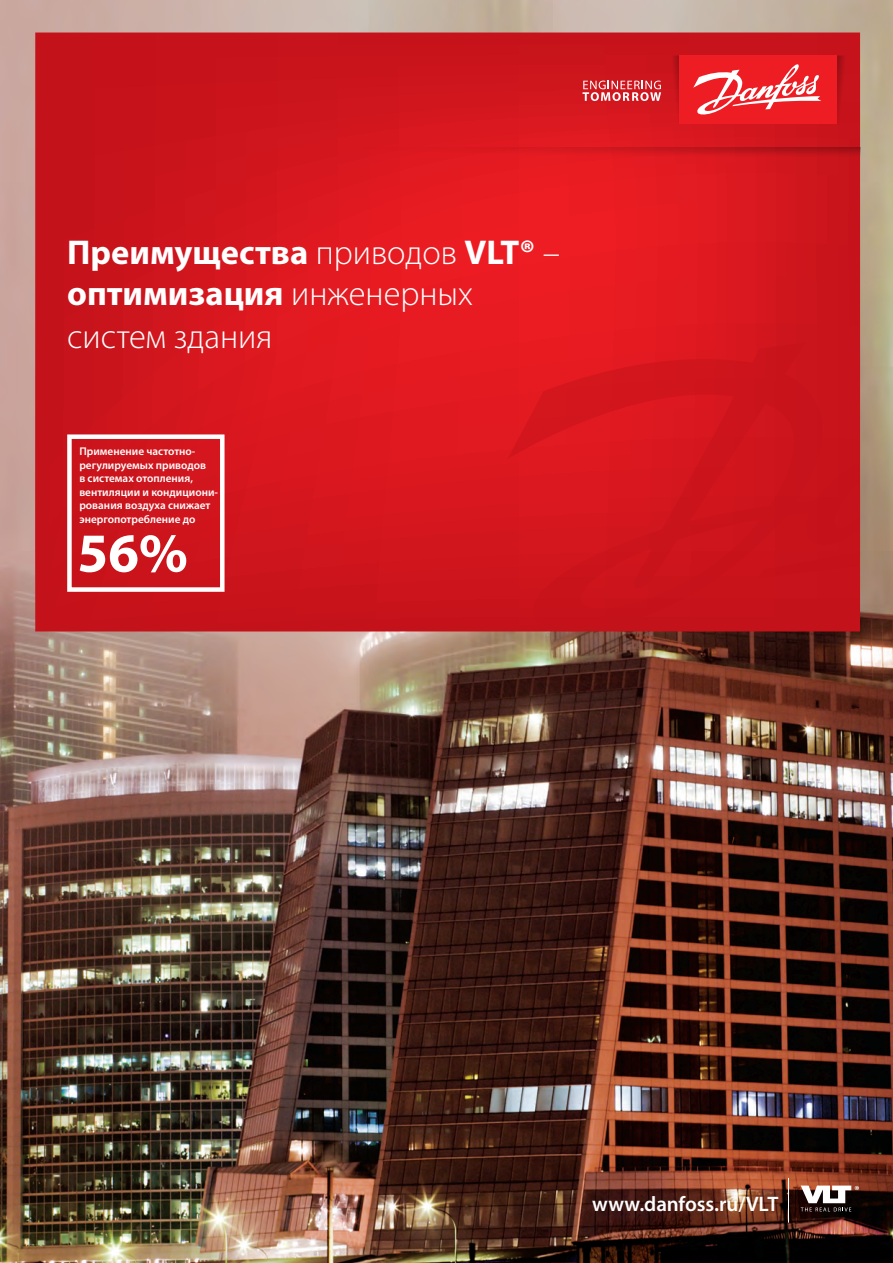
<style>
.page{position:relative;width:893px;height:1263px;background:#fff}
.page>*{position:absolute;margin:0;border:0;box-sizing:border-box;transform-origin:0 0}
.t1{font:700 55.5px "Myriad Pro";color:#fff}
.t2{font:300 34.5px/42.3px "Myriad Pro";color:#fff}
.t3{font:600 21px "Myriad Pro";letter-spacing:-.005em;color:#fff}
.t4{font:600 11.25px/13.5px "Myriad Pro";color:#fff}
.s1{font-weight:700}
</style>
<div class="page">
<img style="left:0;top:0;width:893px;height:1263px">
<svg style="left:35px;top:33px;width:825px;height:598px;background:#d4161d"></svg>
<svg style="left:837px;top:56px;width:13px;height:68px"></svg>
<svg style="left:667px;top:56px;width:12px;height:68px"></svg>
<svg style="left:363px;top:147px;width:497px;height:13px;background:#d2171e"></svg>
<div style="left:679px;top:56px;width:158px;height:68px;background:#ee1d23"></div>
<svg style="left:582px;top:81px;width:79px;height:20px;background:#e0666b"></svg>
<svg style="left:693px;top:64px;width:128px;height:51px"></svg>
<div style="left:67px;top:434px;width:158px;height:158px;border:4px solid #fff"></div>
<svg style="left:801px;top:1185px;width:58px;height:26px"></svg>
<hr style="left:788px;top:1178px;width:1px;height:44px;background:#fff">
<svg style="left:507px;top:308px;width:352px;height:323px;background:#d1151d"></svg>
<h2 class="t2" style="left:67px;top:232px;width:494px"><span class="s1">Преимущества</span> приводов <span class="s1">VLT®</span> – <span class="s1">оптимизация</span> инженерных систем здания</h2>
<p class="t4" style="left:79px;top:444px;width:140px">Применение частотно&shy;регулируемых приводов<br>в системах отопления, вентиляции и кондициони&shy;рования воздуха снижает энергопотребление до</p>
<h1 class="t1" style="left:77px;top:517px;width:112px">56%</h1>
<h3 class="t3" style="left:592px;top:1191px;width:188px">www.danfoss.ru/VLT</h3>
</div>
